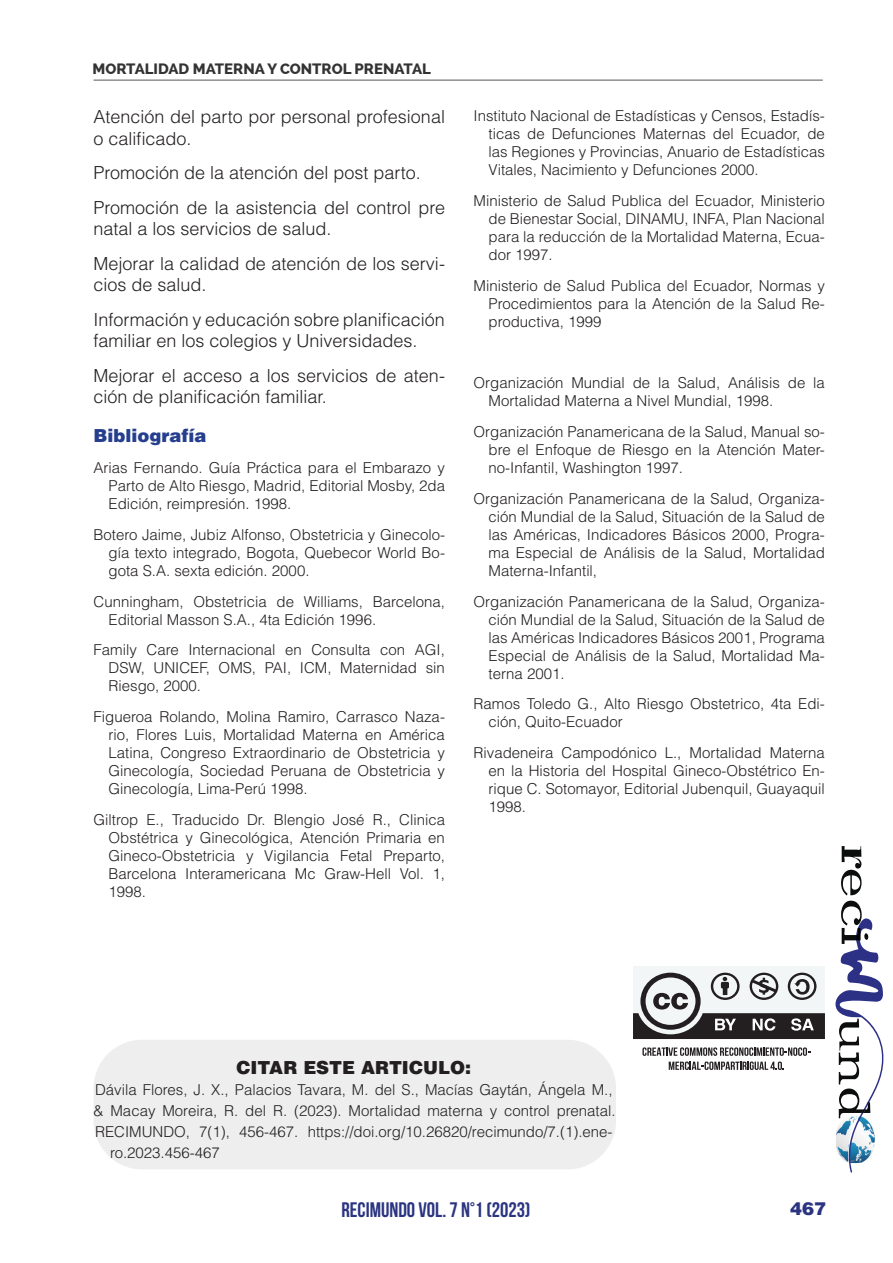
<style>
.page{position:relative;width:893px;height:1263px;background:#fff}
.page>*{position:absolute;margin:0;border:0;box-sizing:border-box;transform-origin:0 0}
.t1{font:700 21px "Bebas Neue";color:#2b3481}
.t2{font:300 18px/21.6px "Helvetica LT Std";color:#231f20}
.t3{font:900 18px "Helvetica LT Std";color:#231f20}
.t4{font:900 18px "Helvetica LT Std";color:#253f8e}
.t5{font:900 18px "Helvetica LT Std";color:#2b3481}
.t6{font:300 15px/18px "Helvetica LT Std";color:#231f20;text-align:justify}
.t7{font:800 15px "Raleway";color:#333}
</style>
<div class="page">
<hr style="left:94px;top:80px;width:729px;height:1px;background:#545557">
<svg style="left:841px;top:846px;width:20px;height:49px"></svg>
<svg style="left:835px;top:901px;width:49px;height:272px"></svg>
<svg style="left:642px;top:1047px;width:168px;height:23px"></svg>
<div style="left:633px;top:966px;width:192px;height:73px;background:#f3f6f7"></div>
<svg style="left:633px;top:973px;width:192px;height:66px"></svg>
<div style="left:94px;top:1040px;width:522px;height:129px;background:#edeeed;border-radius:49px"></div>
<p class="t7" style="left:92px;top:60px;width:340px">MORTALIDAD MATERNA Y CONTROL PRENATAL</p>
<p class="t2" style="left:94px;top:106px;width:353px">Atención del parto por personal profesional o calificado.</p>
<p class="t2" style="left:94px;top:162px;width:329px">Promoción de la atención del post parto.</p>
<p class="t2" style="left:94px;top:196px;width:353px">Promoción de la asistencia del control pre natal a los servicios de salud.</p>
<p class="t2" style="left:94px;top:252px;width:353px">Mejorar la calidad de atención de los servi&shy;cios de salud.</p>
<p class="t2" style="left:94px;top:308px;width:353px">Información y educación sobre planificación familiar en los colegios y Universidades.</p>
<p class="t2" style="left:94px;top:364px;width:353px">Mejorar el acceso a los servicios de aten&shy;ción de planificación familiar.</p>
<p class="t4" style="left:94px;top:424px;width:115px">Bibliografía</p>
<p class="t6" style="left:109px;top:459px;width:338px;text-indent:-15px">Arias Fernando. Guía Práctica para el Embarazo y Parto de Alto Riesgo, Madrid, Editorial Mosby, 2da Edición, reimpresión. 1998.</p>
<p class="t6" style="left:109px;top:525px;width:338px;text-indent:-15px">Botero Jaime, Jubiz Alfonso, Obstetricia y Ginecolo&shy;gía texto integrado, Bogota, Quebecor World Bo&shy;gota S.A. sexta edición. 2000.</p>
<p class="t6" style="left:109px;top:592px;width:338px;text-indent:-15px">Cunningham, Obstetricia de Williams, Barcelona,<br>Editorial Masson S.A., 4ta Edición 1996.</p>
<p class="t6" style="left:109px;top:641px;width:338px;text-indent:-15px">Family Care Internacional en Consulta con AGI, DSW, UNICEF, OMS, PAI, ICM, Maternidad sin Riesgo, 2000.</p>
<p class="t6" style="left:109px;top:708px;width:338px;text-indent:-15px">Figueroa Rolando, Molina Ramiro, Carrasco Naza&shy;rio, Flores Luis, Mortalidad Materna en América Latina, Congreso Extraordinario de Obstetricia y Ginecología, Sociedad Peruana de Obstetricia y Ginecología, Lima-Perú 1998.</p>
<p class="t6" style="left:109px;top:810px;width:338px;text-indent:-15px">Giltrop E., Traducido Dr. Blengio José R., Clinica Obstétrica y Ginecológica, Atención Primaria en Gineco-Obstetricia y Vigilancia Fetal Preparto, Barcelona Interamericana Mc Graw-Hell Vol. 1, 1998.</p>
<p class="t6" style="left:488px;top:107px;width:338px;text-indent:-15px">Instituto Nacional de Estadísticas y Censos, Estadís&shy;ticas de Defunciones Maternas del Ecuador, de las Regiones y Provincias, Anuario de Estadísticas Vitales, Nacimiento y Defunciones 2000.</p>
<p class="t6" style="left:488px;top:192px;width:338px;text-indent:-15px">Ministerio de Salud Publica del Ecuador, Ministerio de Bienestar Social, DINAMU, INFA, Plan Nacional para la reducción de la Mortalidad Materna, Ecua&shy;dor 1997.</p>
<p class="t6" style="left:488px;top:276px;width:338px;text-indent:-15px">Ministerio de Salud Publica del Ecuador, Normas y Procedimientos para la Atención de la Salud Re&shy;productiva, 1999</p>
<p class="t6" style="left:488px;top:374px;width:338px;text-indent:-15px">Organización Mundial de la Salud, Análisis de la<br>Mortalidad Materna a Nivel Mundial, 1998.</p>
<p class="t6" style="left:488px;top:423px;width:338px;text-indent:-15px">Organización Panamericana de la Salud, Manual so&shy;bre el Enfoque de Riesgo en la Atención Mater&shy;no-Infantil, Washington 1997.</p>
<p class="t6" style="left:488px;top:489px;width:338px;text-indent:-15px">Organización Panamericana de la Salud, Organiza&shy;ción Mundial de la Salud, Situación de la Salud de las Américas, Indicadores Básicos 2000, Progra&shy;ma Especial de Análisis de la Salud, Mortalidad Materna-Infantil,</p>
<p class="t6" style="left:488px;top:592px;width:338px;text-indent:-15px">Organización Panamericana de la Salud, Organiza&shy;ción Mundial de la Salud, Situación de la Salud de las Américas Indicadores Básicos 2001, Programa Especial de Análisis de la Salud, Mortalidad Ma&shy;terna 2001.</p>
<p class="t6" style="left:488px;top:695px;width:338px;text-indent:-15px">Ramos Toledo G., Alto Riesgo Obstetrico, 4ta Edi&shy;ción, Quito-Ecuador</p>
<p class="t6" style="left:488px;top:744px;width:338px;text-indent:-15px">Rivadeneira Campodónico L., Mortalidad Materna en la Historia del Hospital Gineco-Obstétrico En&shy;rique C. Sotomayor, Editorial Jubenquil, Guayaquil 1998.</p>
<p class="t3" style="left:237px;top:1056px;width:236px">CITAR ESTE ARTICULO:</p>
<p class="t6" style="left:95px;top:1081px;width:519px">Dávila Flores, J. X., Palacios Tavara, M. del S., Macías Gaytán, Ángela M.,</p>
<p class="t6" style="left:94px;top:1102px;width:524px">&amp; Macay Moreira, R. del R. (2023). Mortalidad materna y control prenatal.</p>
<p class="t6" style="left:95px;top:1123px;width:519px">RECIMUNDO, 7(1), 456-467. https://doi.org/10.26820/recimundo/7.(1).ene-</p>
<p class="t6" style="left:110px;top:1144px;width:111px">ro.2023.456-467</p>
<h1 class="t1" style="left:341px;top:1198px;width:190px">RECIMUNDO VOL. 7 N°1 (2023)</h1>
<p class="t5" style="left:790px;top:1197px;width:38px">467</p>
</div>
